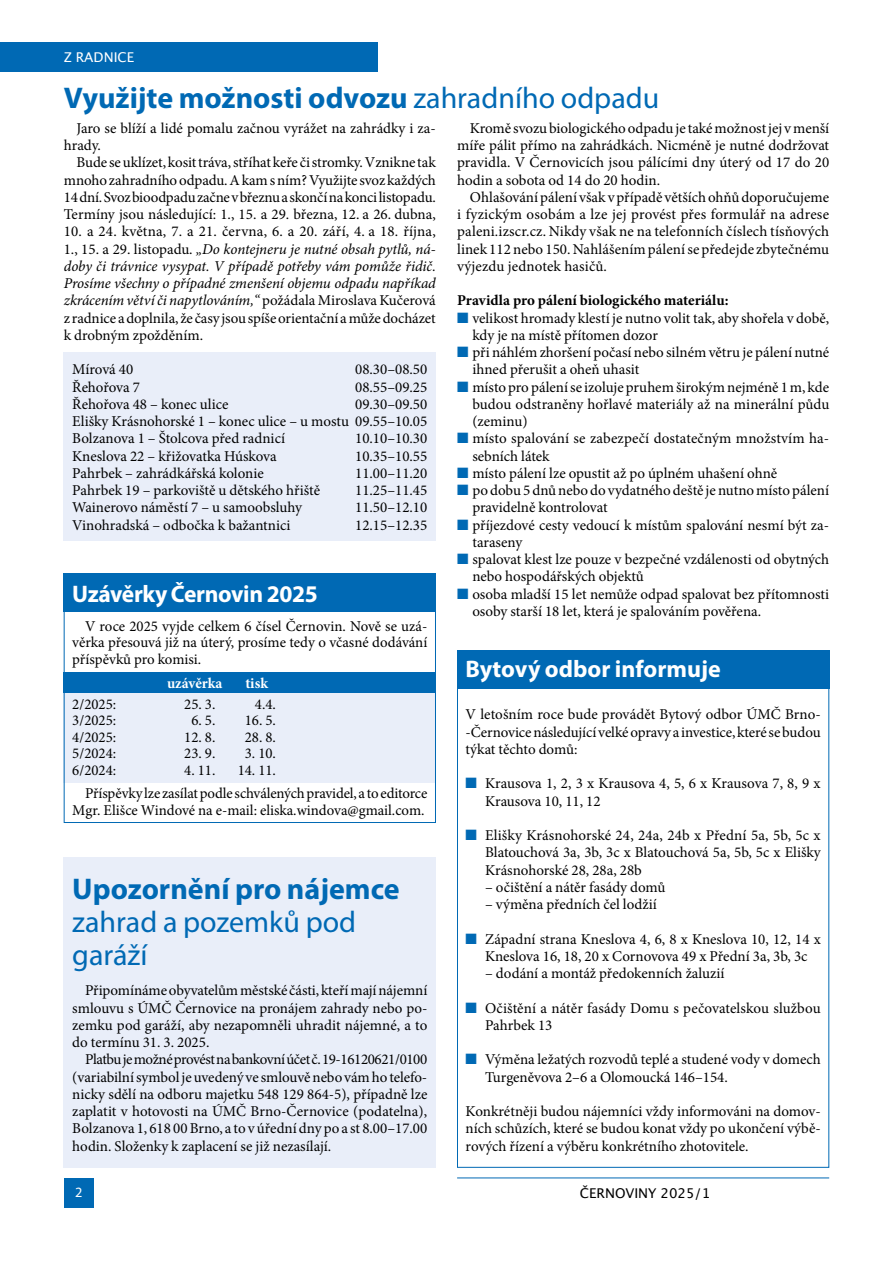
<style>
.page{position:relative;width:893px;height:1263px;background:#fff}
.page>*{position:absolute;margin:0;border:0;box-sizing:border-box;transform-origin:0 0}
.t1{font:700 30px "Myriad Pro";color:#0069b4}
.t2{font:30px/33px "Myriad Pro";color:#0069b4}
.t3{font:700 24px "Myriad Pro";letter-spacing:-.01em;color:#fff}
.t4{font:15px/17.2px "Minion Pro";color:#000;text-align:justify}
.t5{font:700 15px "Minion Pro";color:#000}
.t6{font:700 15px "Minion Pro";color:#fff}
.t7{font:14.25px "Myriad Pro";color:#fff}
.t8{font:13.5px "Lucida Grande";color:#000}
.t9{font:13.5px "Lucida Grande";color:#fff}
.s1{font-weight:400}
.s2{font-style:italic}
.s3{color:#0069b4}
</style>
<div class="page">
<div style="left:64px;top:353px;width:372px;height:188px;background:#e9eef9"></div>
<div style="left:64px;top:1178px;width:30px;height:30px;background:#0069b4"></div>
<hr style="left:457px;top:1177px;width:372px;height:1px;background:#0069b4">
<div style="left:0;top:43px;width:377px;height:29px;background:#0069b4"></div>
<div style="left:457px;top:650px;width:372px;height:39px;background:#0069b4"></div>
<div style="left:64px;top:857px;width:372px;height:311px;background:#e9eef9"></div>
<div style="left:64px;top:679px;width:372px;height:103px;background:#e9eef9"></div>
<div style="left:64px;top:673px;width:372px;height:20px;background:#0069b4"></div>
<div style="left:64px;top:573px;width:372px;height:39px;background:#0069b4"></div>
<p class="t9" style="left:64px;top:50px;width:72px">Z RADNICE</p>
<h1 class="t1" style="left:64px;top:78px;width:597px">Využijte možnosti odvozu <span class="s1">zahradního odpadu</span></h1>
<p class="t4" style="left:64px;top:119px;width:374px;text-indent:13px">Jaro se blíží a lidé pomalu začnou vyrážet na zahrádky i za&shy;hrady.</p>
<p class="t4" style="left:64px;top:154px;width:374px;text-indent:13px">Bude se uklízet, kosit tráva, stříhat keře či stromky. Vznikne tak mnoho zahradního odpadu. A kam s ním? Využijte svoz každých 14 dní. Svoz bioodpadu začne v březnu a skončí na konci listopadu.<br>Termíny jsou následující: 1., 15. a 29. března, 12. a 26. dubna,</p>
<p class="t4" style="left:64px;top:223px;width:374px">10. a 24. května, 7. a 21. června, 6. a 20. září, 4. a 18. října, 1., 15. a 29. listopadu. <span class="s2">„Do kontejneru je nutné obsah pytlů, ná&shy;doby či trávnice vysypat. V případě potřeby vám pomůže řidič.<br>Prosíme všechny o případné zmenšení objemu odpadu napříkad zkrácením větví či napytlováním,“</span> požádala Miroslava Kučerová z radnice a doplnila, že časy jsou spíše orientační a může docházet k drobným zpožděním.</p>
<p class="t4" style="left:72px;top:361px;width:63px">Mírová 40</p>
<p class="t4" style="left:355px;top:361px;width:74px">08.30–08.50</p>
<p class="t4" style="left:72px;top:378px;width:69px">Řehořova 7</p>
<p class="t4" style="left:355px;top:378px;width:74px">08.55–09.25</p>
<p class="t4" style="left:72px;top:395px;width:158px">Řehořova 48 – konec ulice</p>
<p class="t4" style="left:72px;top:395px;width:357px;text-indent:283px">09.30–09.50<br>Elišky Krásnohorské 1 – konec ulice – u mostu 09.55–10.05<br>Bolzanova 1 – Štolcova před radnicí</p>
<p class="t4" style="left:355px;top:430px;width:74px">10.10–10.30</p>
<p class="t4" style="left:72px;top:447px;width:206px">Kneslova 22 – křižovatka Húskova</p>
<p class="t4" style="left:355px;top:447px;width:74px">10.35–10.55</p>
<p class="t4" style="left:72px;top:464px;width:193px">Pahrbek – zahrádkářská kolonie</p>
<p class="t4" style="left:355px;top:464px;width:74px">11.00–11.20</p>
<p class="t4" style="left:72px;top:482px;width:249px">Pahrbek 19 – parkoviště u dětského hřiště</p>
<p class="t4" style="left:355px;top:482px;width:74px">11.25–11.45</p>
<p class="t4" style="left:72px;top:499px;width:231px">Wainerovo náměstí 7 – u samoobsluhy</p>
<p class="t4" style="left:355px;top:499px;width:74px">11.50–12.10</p>
<p class="t4" style="left:72px;top:516px;width:220px">Vinohradská – odbočka k bažantnici</p>
<p class="t4" style="left:355px;top:516px;width:74px">12.15–12.35</p>
<h2 class="t3" style="left:72px;top:578px;width:247px">Uzávěrky Černovin 2025</h2>
<p class="t4" style="left:72px;top:618px;width:357px;line-height:16.5px;text-indent:13px">V roce 2025 vyjde celkem 6 čísel Černovin. Nově se uzá&shy;věrka přesouvá již na úterý, prosíme tedy o včasné dodávání příspěvků pro komisi.</p>
<p class="t6" style="left:167px;top:672px;width:57px">uzávěrka</p>
<p class="t6" style="left:245px;top:672px;width:24px">tisk</p>
<p class="t4" style="left:72px;top:695px;width:45px">2/2025:</p>
<p class="t4" style="left:184px;top:695px;width:33px">25. 3.</p>
<p class="t4" style="left:255px;top:695px;width:23px">4.4.</p>
<p class="t4" style="left:72px;top:712px;width:45px">3/2025:</p>
<p class="t4" style="left:191px;top:712px;width:26px">6. 5.</p>
<p class="t4" style="left:245px;top:712px;width:33px">16. 5.</p>
<p class="t4" style="left:72px;top:728px;width:45px">4/2025:</p>
<p class="t4" style="left:184px;top:728px;width:33px">12. 8.</p>
<p class="t4" style="left:245px;top:728px;width:33px">28. 8.</p>
<p class="t4" style="left:72px;top:745px;width:45px">5/2024:</p>
<p class="t4" style="left:184px;top:745px;width:33px">23. 9.</p>
<p class="t4" style="left:245px;top:745px;width:33px">3. 10.</p>
<p class="t4" style="left:72px;top:761px;width:45px">6/2024:</p>
<p class="t4" style="left:184px;top:761px;width:33px">4. 11.</p>
<p class="t4" style="left:85px;top:758px;width:344px;line-height:23.4px;text-align:center">14. 11.<br>Příspěvky lze zasílat podle schválených pravidel, a to editorce</p>
<p class="t4" style="left:72px;top:801px;width:354px">Mgr. Elišce Windové na e-mail: eliska.windova@gmail.com.</p>
<h1 class="t1" style="left:72px;top:870px;width:329px">Upozornění pro nájemce</h1>
<h1 class="t2" style="left:72px;top:905px;width:285px">zahrad a pozemků pod garáží</h1>
<p class="t4" style="left:72px;top:982px;width:357px;text-indent:13px">Připomínáme obyvatelům městské části, kteří mají nájemní smlouvu s ÚMČ Černovice na pronájem zahrady nebo po&shy;zemku pod garáží, aby nezapomněli uhradit nájemné, a to do termínu 31. 3. 2025.</p>
<p class="t4" style="left:72px;top:1051px;width:357px;text-indent:13px">Platbu je možné provést na bankovní účet č. 19-16120621/0100 (variabilní symbol je uvedený ve smlouvě nebo vám ho telefo&shy;nicky sdělí na odboru majetku 548 129 864-5), případně lze zaplatit v hotovosti na ÚMČ Brno-Černovice (podatelna), Bolzanova 1, 618 00 Brno, a to v úřední dny po a st 8.00–17.00 hodin. Složenky k zaplacení se již nezasílají.</p>
<p class="t4" style="left:457px;top:119px;width:374px;text-indent:13px">Kromě svozu biologického odpadu je také možnost jej v menší míře pálit přímo na zahrádkách. Nicméně je nutné dodržovat pravidla. V Černovicích jsou pálícími dny úterý od 17 do 20 hodin a sobota od 14 do 20 hodin.</p>
<p class="t4" style="left:457px;top:188px;width:374px;text-indent:13px">Ohlašování pálení však v případě větších ohňů doporučujeme i fyzickým osobám a lze jej provést přes formulář na adrese paleni.izscr.cz. Nikdy však ne na telefonních číslech tísňových linek 112 nebo 150. Nahlášením pálení se předejde zbytečnému výjezdu jednotek hasičů.</p>
<p class="t5" style="left:457px;top:290px;width:273px">Pravidla pro pálení biologického materiálu:</p>
<p class="t4" style="left:472px;top:309px;width:358px;text-indent:-15px"><span class="s3">■</span> velikost hromady klestí je nutno volit tak, aby shořela v době, kdy je na místě přítomen dozor</p>
<p class="t4" style="left:472px;top:344px;width:358px;text-indent:-15px"><span class="s3">■</span> při náhlém zhoršení počasí nebo silném větru je pálení nutné ihned přerušit a oheň uhasit</p>
<p class="t4" style="left:472px;top:378px;width:358px;text-indent:-15px"><span class="s3">■</span> místo pro pálení se izoluje pruhem širokým nejméně 1m, kde budou odstraněny hořlavé materiály až na minerální půdu (zeminu)</p>
<p class="t4" style="left:472px;top:430px;width:358px;text-indent:-15px"><span class="s3">■</span> místo spalování se zabezpečí dostatečným množstvím ha&shy;sebních látek</p>
<p class="t4" style="left:457px;top:464px;width:322px"><span class="s3">■</span> místo pálení lze opustit až po úplném uhašení ohně</p>
<p class="t4" style="left:472px;top:482px;width:358px;text-indent:-15px"><span class="s3">■</span> po dobu 5 dnů nebo do vydatného deště je nutno místo pálení pravidelně kontrolovat</p>
<p class="t4" style="left:472px;top:516px;width:358px;text-indent:-15px"><span class="s3">■</span> příjezdové cesty vedoucí k místům spalování nesmí být za&shy;taraseny</p>
<p class="t4" style="left:472px;top:551px;width:358px;text-indent:-15px"><span class="s3">■</span> spalovat klest lze pouze v bezpečné vzdálenosti od obytných nebo hospodářských objektů</p>
<p class="t4" style="left:472px;top:585px;width:358px;text-indent:-15px"><span class="s3">■</span> osoba mladší 15 let nemůže odpad spalovat bez přítomnosti osoby starší 18 let, která je spalováním pověřena.</p>
<h2 class="t3" style="left:466px;top:653px;width:257px">Bytový odbor informuje</h2>
<p class="t4" style="left:466px;top:706px;width:357px">V letošním roce bude provádět Bytový odbor ÚMČ Brno--Černovice následující velké opravy a investice, které se budou týkat těchto domů:</p>
<p class="t4" style="left:485px;top:775px;width:337px;text-indent:-20px"><span class="s3">■</span> Krausova 1, 2, 3 x Krausova 4, 5, 6 x Krausova 7, 8, 9 x<br>Krausova 10, 11, 12</p>
<p class="t4" style="left:485px;top:827px;width:337px;text-indent:-20px"><span class="s3">■</span> Elišky Krásnohorské 24, 24a, 24b x Přední 5a, 5b, 5c x Blatouchová 3a, 3b, 3c x Blatouchová 5a, 5b, 5c x Elišky Krásnohorské 28, 28a, 28b</p>
<p class="t4" style="left:485px;top:878px;width:182px">– očištění a nátěr fasády domů</p>
<p class="t4" style="left:485px;top:896px;width:173px">– výměna předních čel lodžií</p>
<p class="t4" style="left:466px;top:930px;width:357px;text-align:center"><span class="s3">■</span> Západní strana Kneslova 4, 6, 8 x Kneslova 10, 12, 14 x<br>Kneslova 16, 18, 20 x Cornovova 49 x Přední 3a, 3b, 3c</p>
<p class="t4" style="left:485px;top:965px;width:241px">– dodání a montáž předokenních žaluzií</p>
<p class="t4" style="left:485px;top:999px;width:337px;text-indent:-20px"><span class="s3">■</span> Očištění a nátěr fasády Domu s pečovatelskou službou<br>Pahrbek 13</p>
<p class="t4" style="left:485px;top:1051px;width:337px;text-indent:-20px"><span class="s3">■</span> Výměna ležatých rozvodů teplé a studené vody v domech<br>Turgeněvova 2–6 a Olomoucká 146–154.</p>
<p class="t4" style="left:466px;top:1103px;width:357px">Konkrétněji budou nájemníci vždy informováni na domov&shy;ních schůzích, které se budou konat vždy po ukončení výbě&shy;rových řízení a výběru konkrétního zhotovitele.</p>
<p class="t7" style="left:75px;top:1183px;width:9px">2</p>
<p class="t8" style="left:580px;top:1185px;width:132px">ČERNOVINY 2025/1</p>
</div>
